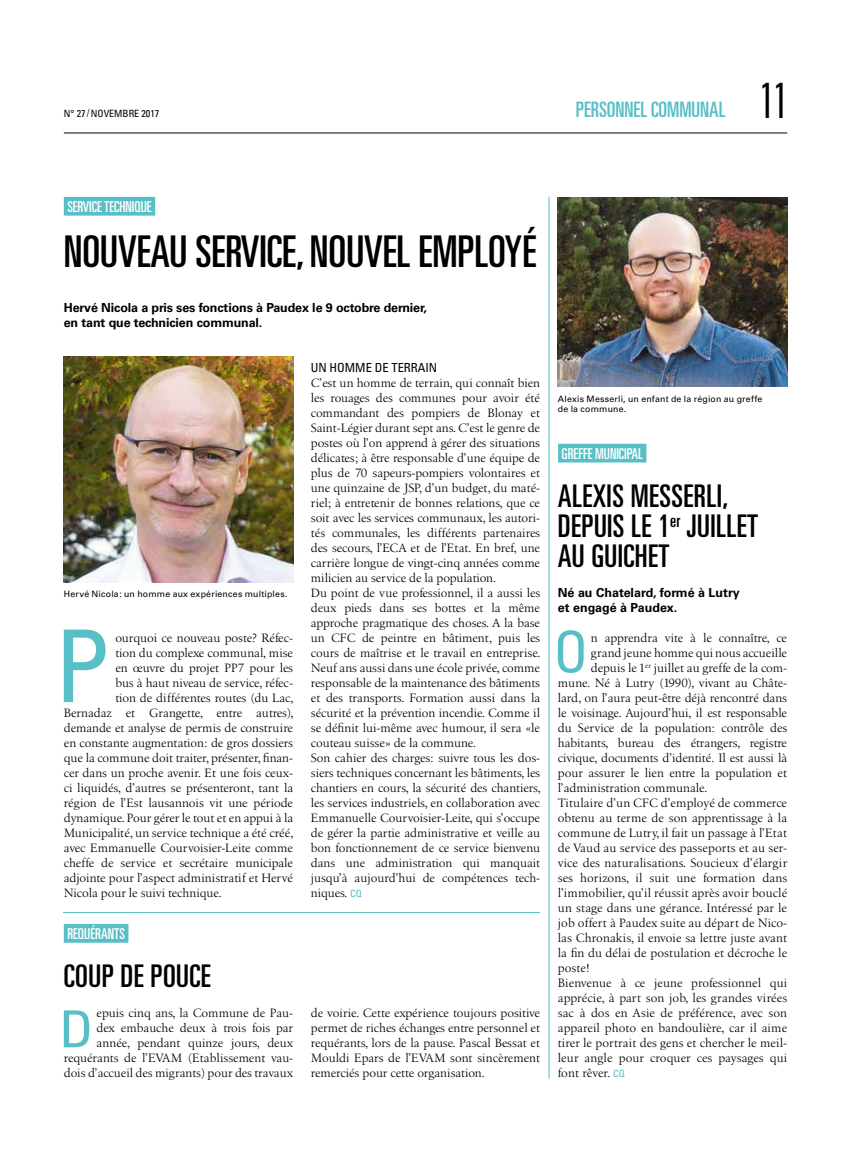
<style>
.page{position:relative;width:851px;height:1170px;background:#fff}
.page>*{position:absolute;margin:0;border:0;box-sizing:border-box;transform-origin:0 0}
.t1{font:condensed 100.38px "Univers";color:#57bfc5}
.t2{font:condensed 56.75px "Univers";color:#57bfc5}
.t3{font:condensed 51.12px "Univers";color:#57bfc5;scale:1.11 1}
.t4{font:300 ultra-condensed 48.75px "Univers";color:#000}
.t5{font:ultra-condensed 43.75px "Univers";color:#000}
.t6{font:ultra-condensed 31.25px/30px "Univers";letter-spacing:.015em;color:#000}
.t7{font:ultra-condensed 21.25px "Univers";color:#57bfc5}
.t8{font:ultra-condensed 15px "Univers";color:#fff}
.t9{font:12.5px/15px "Birka";color:#000;text-align:right}
.t10{font:700 12.5px/15px "Univers";letter-spacing:-.01em;color:#000}
.t11{font:condensed 12.5px "Univers";color:#000}
.t12{font:condensed 10px "Univers";color:#000}
.t13{font:8.75px/10px "Univers";letter-spacing:.02em;color:#000}
.s1{font-family:"Helvetica";font-weight:300;font-stretch:normal}
.s2{font-family:"Univers";font-stretch:condensed;font-size:10px;color:#57bfc5}
</style>
<div class="page">
<hr style="left:64px;top:133px;width:723px;height:1px;background:#000">
<hr style="left:548px;top:197px;width:1px;height:881px;background:#57bfc5">
<div style="left:64px;top:197px;width:91px;height:19px;background:#57bfc5"></div>
<div style="left:64px;top:923px;width:64px;height:19px;background:#57bfc5"></div>
<hr style="left:63px;top:912px;width:477px;height:1px;background:#57bfc5">
<div style="left:558px;top:443px;width:88px;height:19px;background:#57bfc5"></div>
<img style="left:64px;top:356px;width:229px;height:226px">
<img style="left:557px;top:197px;width:230px;height:190px">
<p class="t12" style="left:64px;top:107px;width:97px">N° 27 <span class="s1">/</span>NOVEMBRE 2017</p>
<h3 class="t7" style="left:575px;top:97px;width:151px">PERSONNEL COMMUNAL</h3>
<p class="t8" style="left:67px;top:198px;width:86px">SERVICE TECHNIQUE</p>
<h3 class="t5" style="left:64px;top:227px;width:473px">NOUVEAU SERVICE, NOUVEL EMPLOYÉ</h3>
<p class="t10" style="left:64px;top:300px;width:364px">Hervé Nicola a pris ses fonctions à Paudex le 9 octobre dernier, en tant que technicien communal.</p>
<h3 class="t4" style="left:760px;top:75px;width:28px">11</h3>
<p class="t13" style="left:64px;top:589px;width:225px">Hervé Nicola: un homme aux expériences multiples.</p>
<h1 class="t1" style="left:54px;top:602px;width:57px">P</h1>
<p class="t9" style="left:115px;top:630px;width:179px">ourquoi ce nouveau poste? Réfec-</p>
<p class="t9" style="left:115px;top:645px;width:179px">tion du complexe communal, mise</p>
<p class="t9" style="left:115px;top:660px;width:179px">en œuvre du projet PP7 pour les</p>
<p class="t9" style="left:115px;top:675px;width:179px">bus à haut niveau de service, réfec-</p>
<p class="t9" style="left:115px;top:690px;width:180px">tion de différentes routes (du Lac,</p>
<p class="t9" style="left:64px;top:705px;width:231px">Bernadaz et Grangette, entre autres),</p>
<p class="t9" style="left:64px;top:720px;width:231px">demande et analyse de permis de construire</p>
<p class="t9" style="left:64px;top:735px;width:231px">en constante augmentation: de gros dossiers</p>
<p class="t9" style="left:64px;top:750px;width:231px">que la commune doit traiter, présenter, finan-</p>
<p class="t9" style="left:64px;top:765px;width:231px">cer dans un proche avenir. Et une fois ceux-</p>
<p class="t9" style="left:64px;top:780px;width:231px">ci liquidés, d’autres se présenteront, tant la</p>
<p class="t9" style="left:64px;top:795px;width:231px">région de l’Est lausannois vit une période</p>
<p class="t9" style="left:64px;top:810px;width:231px">dynamique. Pour gérer le tout et en appui à la</p>
<p class="t9" style="left:64px;top:825px;width:231px">Municipalité, un service technique a été créé,</p>
<p class="t9" style="left:64px;top:840px;width:231px">avec Emmanuelle Courvoisier-Leite comme</p>
<p class="t9" style="left:64px;top:855px;width:231px">cheffe de service et secrétaire municipale</p>
<p class="t9" style="left:64px;top:870px;width:231px">adjointe pour l’aspect administratif et Hervé</p>
<p class="t9" style="left:64px;top:885px;width:159px">Nicola pour le suivi technique.</p>
<p class="t8" style="left:67px;top:925px;width:59px">REQUÉRANTS</p>
<h3 class="t6" style="left:64px;top:960px;width:148px">COUP DE POUCE</h3>
<h3 class="t3" style="left:59px;top:996px;width:33px">D</h3>
<p class="t9" style="left:64px;top:1005px;width:231px">epuis cinq ans, la Commune de Pau-<br>dex embauche deux à trois fois par année, pendant quinze jours, deux requérants de l’EVAM (Etablissement vau&shy;dois d’accueil des migrants) pour des travaux</p>
<p class="t11" style="left:311px;top:359px;width:128px">UN HOMME DE TERRAIN</p>
<p class="t9" style="left:311px;top:375px;width:231px;text-align:left">C’est un homme de terrain, qui connaît bien les rouages des communes pour avoir été commandant des pompiers de Blonay et Saint-Légier durant sept ans. C’est le genre de postes où l’on apprend à gérer des situations délicates; à être responsable d’une équipe de plus de 70 sapeurs-pompiers volontaires et une quinzaine de JSP, d’un budget, du maté&shy;riel; à entretenir de bonnes relations, que ce soit avec les services communaux, les autori&shy;tés communales, les différents partenaires des secours, l’ECA et de l’Etat. En bref, une carrière longue de vingt-cinq années comme milicien au service de la population.<br>Du point de vue professionnel, il a aussi les deux pieds dans ses bottes et la même approche pragmatique des choses. A la base un CFC de peintre en bâtiment, puis les cours de maîtrise et le travail en entreprise.<br>Neuf ans aussi dans une école privée, comme responsable de la maintenance des bâtiments et des transports. Formation aussi dans la sécurité et la prévention incendie. Comme il se définit lui-même avec humour, il sera «le couteau suisse» de la commune.<br>Son cahier des charges: suivre tous les dos&shy;siers techniques concernant les bâtiments, les chantiers en cours, la sécurité des chantiers, les services industriels, en collaboration avec Emmanuelle Courvoisier-Leite, qui s’occupe de gérer la partie administrative et veille au bon fonctionnement de ce service bienvenu dans une administration qui manquait jusqu’à aujourd’hui de compétences tech&shy;niques. <span class="s2">CQ</span></p>
<p class="t9" style="left:311px;top:1005px;width:231px;text-align:justify">de voirie. Cette expérience toujours positive permet de riches échanges entre personnel et requérants, lors de la pause. Pascal Bessat et Mouldi Epars de l’EVAM sont sincèrement remerciés pour cette organisation.</p>
<p class="t13" style="left:557px;top:394px;width:206px">Alexis Messerli, un enfant de la région au greffe de la commune.</p>
<p class="t8" style="left:561px;top:445px;width:83px">GREFFE MUNICIPAL</p>
<h3 class="t6" style="left:557px;top:480px;width:202px">ALEXIS MESSERLI,<br>DEPUIS LE 1<sup>er</sup> JUILLET<br>AU GUICHET</h3>
<p class="t10" style="left:557px;top:585px;width:183px">Né au Chatelard, formé à Lutry et engagé à Paudex.</p>
<h2 class="t2" style="left:553px;top:616px;width:36px">O</h2>
<p class="t9" style="left:591px;top:630px;width:198px">n apprendra vite à le connaître, ce</p>
<p class="t9" style="left:591px;top:645px;width:198px">grand jeune homme qui nous accueille</p>
<p class="t9" style="left:591px;top:660px;width:198px">depuis le 1<sup>er</sup> juillet au greffe de la com-</p>
<p class="t9" style="left:557px;top:675px;width:231px">mune. Né à Lutry (1990), vivant au Châte-</p>
<p class="t9" style="left:557px;top:690px;width:231px">lard, on l’aura peut-être déjà rencontré dans</p>
<p class="t9" style="left:557px;top:705px;width:231px">le voisinage. Aujourd’hui, il est responsable</p>
<p class="t9" style="left:557px;top:720px;width:231px">du Service de la population: contrôle des</p>
<p class="t9" style="left:557px;top:735px;width:231px">habitants, bureau des étrangers, registre</p>
<p class="t9" style="left:557px;top:750px;width:231px">civique, documents d’identité. Il est aussi là</p>
<p class="t9" style="left:557px;top:765px;width:231px">pour assurer le lien entre la population et</p>
<p class="t9" style="left:557px;top:780px;width:151px">l’administration communale.</p>
<p class="t9" style="left:557px;top:795px;width:231px">Titulaire d’un CFC d’employé de commerce</p>
<p class="t9" style="left:557px;top:810px;width:231px">obtenu au terme de son apprentissage à la</p>
<p class="t9" style="left:557px;top:825px;width:231px">commune de Lutry, il fait un passage à l’Etat</p>
<p class="t9" style="left:557px;top:840px;width:231px">de Vaud au service des passeports et au ser-</p>
<p class="t9" style="left:557px;top:855px;width:231px">vice des naturalisations. Soucieux d’élargir</p>
<p class="t9" style="left:557px;top:870px;width:231px">ses horizons, il suit une formation dans</p>
<p class="t9" style="left:557px;top:885px;width:231px">l’immobilier, qu’il réussit après avoir bouclé</p>
<p class="t9" style="left:557px;top:900px;width:231px">un stage dans une gérance. Intéressé par le</p>
<p class="t9" style="left:557px;top:915px;width:231px">job offert à Paudex suite au départ de Nico-</p>
<p class="t9" style="left:557px;top:930px;width:231px">las Chronakis, il envoie sa lettre juste avant</p>
<p class="t9" style="left:557px;top:945px;width:231px">la fin du délai de postulation et décroche le</p>
<p class="t9" style="left:557px;top:960px;width:33px">poste!</p>
<p class="t9" style="left:557px;top:975px;width:231px">Bienvenue à ce jeune professionnel qui</p>
<p class="t9" style="left:557px;top:990px;width:231px">apprécie, à part son job, les grandes virées</p>
<p class="t9" style="left:557px;top:1005px;width:231px">sac à dos en Asie de préférence, avec son</p>
<p class="t9" style="left:557px;top:1020px;width:231px">appareil photo en bandoulière, car il aime</p>
<p class="t9" style="left:557px;top:1035px;width:231px">tirer le portrait des gens et chercher le meil-</p>
<p class="t9" style="left:557px;top:1050px;width:231px">leur angle pour croquer ces paysages qui</p>
<p class="t9" style="left:557px;top:1065px;width:69px">font rêver. <span class="s2">CQ</span></p>
</div>
